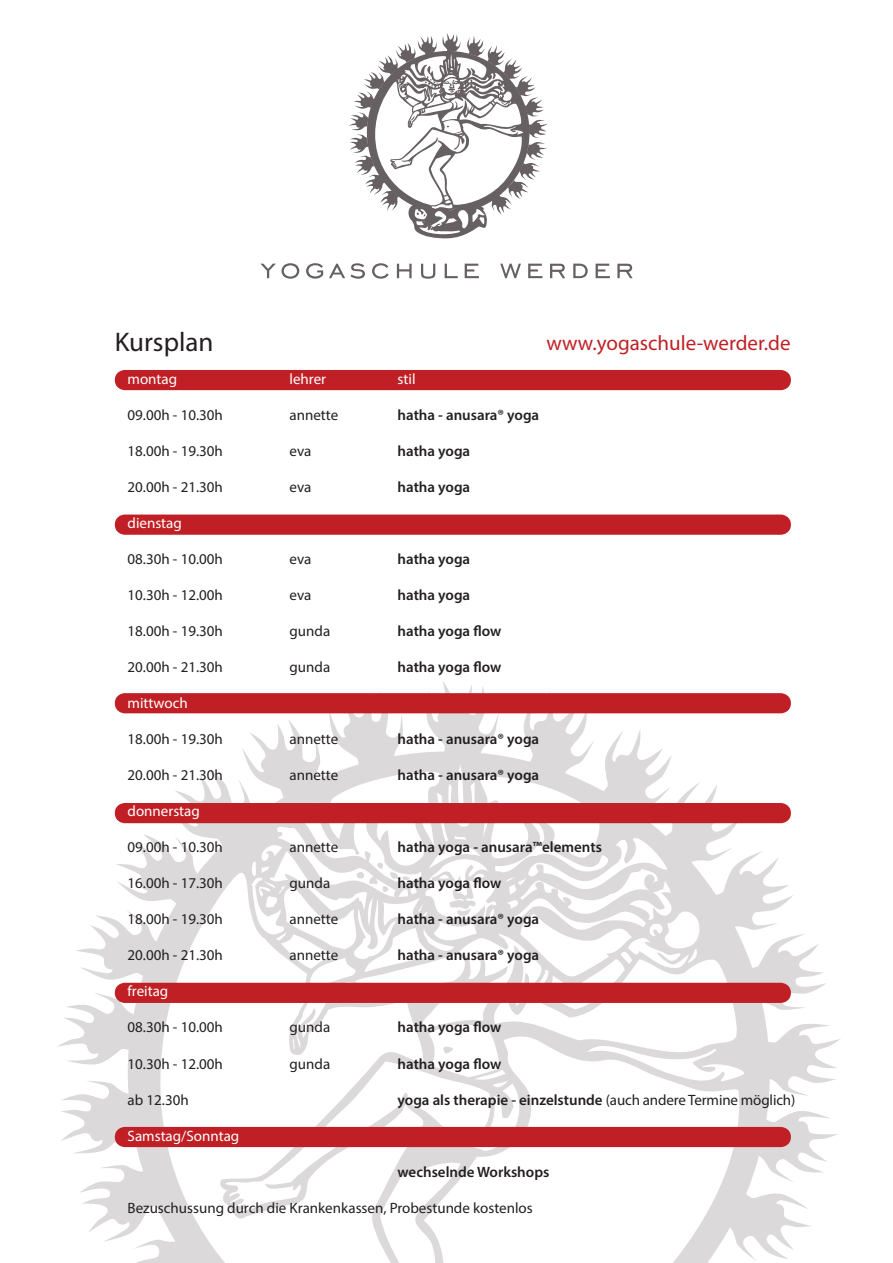
<style>
.page{position:relative;width:893px;height:1263px;background:#fff}
.page>*{position:absolute;margin:0;border:0;box-sizing:border-box;transform-origin:0 0}
.t1{font:27px "Myriad Pro";color:#231f20}
.t2{font:21px "Myriad Pro";color:#c02025}
.t3{font:15px "Myriad Pro";color:#231f20}
.t4{font:600 15px "Myriad Pro";color:#231f20}
.t5{font:15px "Myriad Pro";color:#fff}
.s1{font-weight:400}
</style>
<div class="page">
<svg style="left:57px;top:681px;width:783px;height:582px"></svg>
<div style="left:115px;top:370px;width:676px;height:20px;background:#c02025;border-radius:10px"></div>
<div style="left:115px;top:514px;width:676px;height:21px;background:#c02025;border-radius:10px"></div>
<div style="left:115px;top:693px;width:676px;height:20px;background:#c02025;border-radius:10px"></div>
<div style="left:115px;top:803px;width:676px;height:20px;background:#c02025;border-radius:10px"></div>
<div style="left:115px;top:983px;width:676px;height:20px;background:#c02025;border-radius:10px"></div>
<div style="left:115px;top:1127px;width:676px;height:20px;background:#c02025;border-radius:10px"></div>
<svg style="left:260px;top:263px;width:39px;height:16px"></svg>
<svg style="left:306px;top:263px;width:17px;height:16px"></svg>
<svg style="left:329px;top:263px;width:36px;height:16px"></svg>
<svg style="left:372px;top:263px;width:17px;height:16px"></svg>
<svg style="left:397px;top:264px;width:15px;height:14px"></svg>
<svg style="left:421px;top:264px;width:14px;height:15px"></svg>
<svg style="left:445px;top:264px;width:13px;height:14px"></svg>
<svg style="left:465px;top:264px;width:14px;height:14px"></svg>
<svg style="left:500px;top:264px;width:21px;height:14px"></svg>
<svg style="left:528px;top:264px;width:14px;height:14px"></svg>
<svg style="left:550px;top:264px;width:15px;height:14px"></svg>
<svg style="left:573px;top:264px;width:15px;height:14px"></svg>
<svg style="left:596px;top:264px;width:14px;height:14px"></svg>
<svg style="left:617px;top:264px;width:16px;height:14px"></svg>
<svg style="left:349px;top:33px;width:199px;height:206px"></svg>
<h1 class="t1" style="left:115px;top:325px;width:100px">Kursplan</h1>
<h2 class="t2" style="left:546px;top:330px;width:246px">www.yogaschule-werder.de</h2>
<p class="t5" style="left:128px;top:370px;width:51px">montag</p>
<p class="t5" style="left:290px;top:370px;width:38px">lehrer</p>
<p class="t5" style="left:398px;top:370px;width:19px">stil</p>
<p class="t3" style="left:128px;top:406px;width:97px">09.00h - 10.30h</p>
<p class="t3" style="left:290px;top:406px;width:50px">annette</p>
<p class="t4" style="left:398px;top:406px;width:143px">hatha - anusara® yoga</p>
<p class="t3" style="left:128px;top:442px;width:97px">18.00h - 19.30h</p>
<p class="t3" style="left:290px;top:442px;width:23px">eva</p>
<p class="t4" style="left:398px;top:442px;width:74px">hatha yoga</p>
<p class="t3" style="left:128px;top:478px;width:97px">20.00h - 21.30h</p>
<p class="t3" style="left:290px;top:478px;width:23px">eva</p>
<p class="t4" style="left:398px;top:478px;width:74px">hatha yoga</p>
<p class="t5" style="left:128px;top:514px;width:56px">dienstag</p>
<p class="t3" style="left:128px;top:550px;width:97px">08.30h - 10.00h</p>
<p class="t3" style="left:290px;top:550px;width:23px">eva</p>
<p class="t4" style="left:398px;top:550px;width:74px">hatha yoga</p>
<p class="t3" style="left:128px;top:586px;width:97px">10.30h - 12.00h</p>
<p class="t3" style="left:290px;top:586px;width:23px">eva</p>
<p class="t4" style="left:398px;top:586px;width:74px">hatha yoga</p>
<p class="t3" style="left:128px;top:622px;width:97px">18.00h - 19.30h</p>
<p class="t3" style="left:290px;top:622px;width:42px">gunda</p>
<p class="t4" style="left:398px;top:622px;width:105px">hatha yoga flow</p>
<p class="t3" style="left:128px;top:658px;width:97px">20.00h - 21.30h</p>
<p class="t3" style="left:290px;top:658px;width:42px">gunda</p>
<p class="t4" style="left:398px;top:658px;width:105px">hatha yoga flow</p>
<p class="t5" style="left:128px;top:694px;width:62px">mittwoch</p>
<p class="t3" style="left:128px;top:730px;width:97px">18.00h - 19.30h</p>
<p class="t3" style="left:290px;top:730px;width:50px">annette</p>
<p class="t4" style="left:398px;top:730px;width:143px">hatha - anusara® yoga</p>
<p class="t3" style="left:128px;top:766px;width:97px">20.00h - 21.30h</p>
<p class="t3" style="left:290px;top:766px;width:50px">annette</p>
<p class="t4" style="left:398px;top:766px;width:143px">hatha - anusara® yoga</p>
<p class="t5" style="left:128px;top:802px;width:74px">donnerstag</p>
<p class="t3" style="left:128px;top:838px;width:97px">09.00h - 10.30h</p>
<p class="t3" style="left:290px;top:838px;width:50px">annette</p>
<p class="t4" style="left:398px;top:838px;width:206px">hatha yoga - anusara™elements</p>
<p class="t3" style="left:128px;top:874px;width:97px">16.00h - 17.30h</p>
<p class="t3" style="left:290px;top:874px;width:42px">gunda</p>
<p class="t4" style="left:398px;top:874px;width:105px">hatha yoga flow</p>
<p class="t3" style="left:128px;top:910px;width:97px">18.00h - 19.30h</p>
<p class="t3" style="left:290px;top:910px;width:50px">annette</p>
<p class="t4" style="left:398px;top:910px;width:143px">hatha - anusara® yoga</p>
<p class="t3" style="left:128px;top:946px;width:97px">20.00h - 21.30h</p>
<p class="t3" style="left:290px;top:946px;width:50px">annette</p>
<p class="t4" style="left:398px;top:946px;width:143px">hatha - anusara® yoga</p>
<p class="t5" style="left:128px;top:982px;width:42px">freitag</p>
<p class="t3" style="left:128px;top:1018px;width:97px">08.30h - 10.00h</p>
<p class="t3" style="left:290px;top:1018px;width:42px">gunda</p>
<p class="t4" style="left:398px;top:1018px;width:105px">hatha yoga flow</p>
<p class="t3" style="left:128px;top:1054px;width:97px">10.30h - 12.00h</p>
<p class="t3" style="left:290px;top:1054px;width:42px">gunda</p>
<p class="t4" style="left:398px;top:1054px;width:105px">hatha yoga flow</p>
<p class="t3" style="left:128px;top:1090px;width:63px">ab 12.30h</p>
<p class="t4" style="left:398px;top:1090px;width:399px">yoga als therapie - einzelstunde <span class="s1">(auch andere Termine möglich)</span></p>
<p class="t5" style="left:128px;top:1126px;width:113px">Samstag/Sonntag</p>
<p class="t4" style="left:398px;top:1162px;width:153px">wechselnde Workshops</p>
<p class="t3" style="left:128px;top:1198px;width:407px">Bezuschussung durch die Krankenkassen, Probestunde kostenlos</p>
</div>
